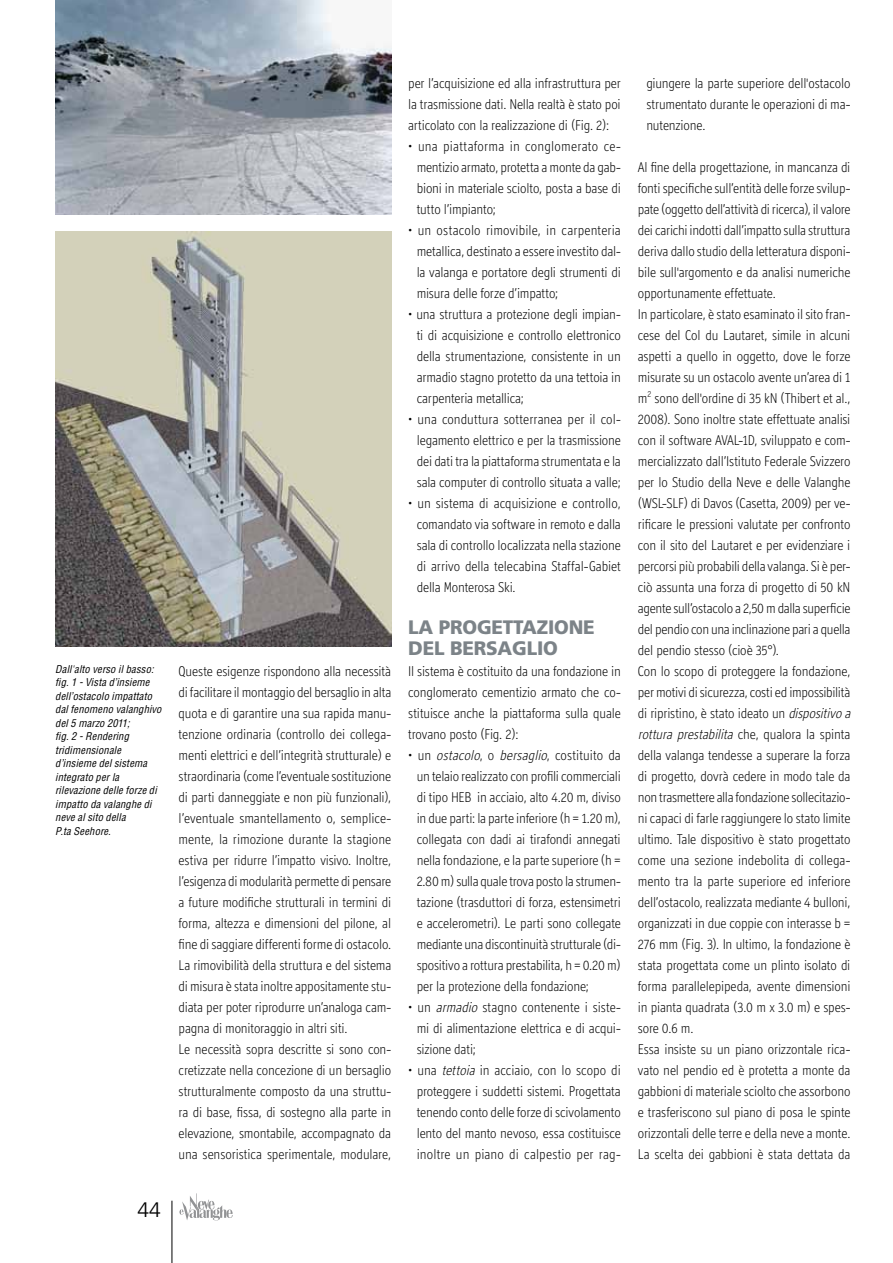
<style>
.page{position:relative;width:893px;height:1263px;background:#fff}
.page>*{position:absolute;margin:0;border:0;box-sizing:border-box;transform-origin:0 0}
.t1{font:300 21px "Frutiger";color:#000}
.t2{font:900 19.5px/21px "Frutiger";letter-spacing:-.01em;color:#7c8388}
.t3{font:300 14.25px/21px "Officina Display ITC";letter-spacing:-.01em;color:#000;text-align:justify}
.t4{font:italic condensed 10.5px/13.5px "Helvetica";letter-spacing:.015em;color:#000}
.s1{font-style:italic}
</style>
<div class="page">
<hr style="left:172px;top:1201px;width:1px;height:62px;background:#000">
<svg style="left:179px;top:1193px;width:54px;height:27px"></svg>
<img style="left:55px;top:0;width:336px;height:214px">
<img style="left:55px;top:231px;width:336px;height:416px">
<p class="t4" style="left:55px;top:662px;width:108px">Dall'alto verso il basso: fig. 1 - Vista d’insieme dell’ostacolo impattato dal fenomeno valanghivo del 5 marzo 2011;<br>fig. 2 - Rendering tridimensionale d’insieme del sistema integrato per la rilevazione delle forze di impatto da valanghe di neve al sito della<br>P.ta Seehore.</p>
<h1 class="t1" style="left:138px;top:1198px;width:25px">44</h1>
<p class="t3" style="left:179px;top:660px;width:214px;text-align:left">Queste esigenze rispondono alla necessità di facilitare il montaggio del bersaglio in alta quota e di garantire una sua rapida manu&shy;tenzione ordinaria (controllo dei collega&shy;menti elettrici e dell’integrità strutturale) e straordinaria (come l’eventuale sostituzione di parti danneggiate e non più funzionali), l’eventuale smantellamento o, semplice&shy;mente, la rimozione durante la stagione estiva per ridurre l’impatto visivo. Inoltre, l’esigenza di modularità permette di pensare a future modifiche strutturali in termini di forma, altezza e dimensioni del pilone, al fine di saggiare differenti forme di ostacolo.<br>La rimovibilità della struttura e del sistema di misura è stata inoltre appositamente stu&shy;diata per poter riprodurre un’analoga cam&shy;pagna di monitoraggio in altri siti.<br>Le necessità sopra descritte si sono con&shy;cretizzate nella concezione di un bersaglio strutturalmente composto da una struttu&shy;ra di base, fissa, di sostegno alla parte in elevazione, smontabile, accompagnato da una sensoristica sperimentale, modulare,</p>
<p class="t3" style="left:408px;top:72px;width:214px">per l’acquisizione ed alla infrastruttura per la trasmissione dati. Nella realtà è stato poi articolato con la realizzazione di (Fig. 2):</p>
<p class="t3" style="left:417px;top:135px;width:206px;text-indent:-9px">• una piattaforma in conglomerato ce&shy;mentizio armato, protetta a monte da gab&shy;bioni in materiale sciolto, posta a base di tutto l’impianto;</p>
<p class="t3" style="left:417px;top:219px;width:206px;text-indent:-9px">• un ostacolo rimovibile, in carpenteria metallica, destinato a essere investito dal&shy;la valanga e portatore degli strumenti di misura delle forze d’impatto;</p>
<p class="t3" style="left:417px;top:303px;width:206px;text-indent:-9px">• una struttura a protezione degli impian&shy;ti di acquisizione e controllo elettronico della strumentazione, consistente in un armadio stagno protetto da una tettoia in carpenteria metallica;</p>
<p class="t3" style="left:408px;top:408px;width:214px;text-align:center">• una conduttura sotterranea per il col&shy;legamento elettrico e per la trasmissione dei dati tra la piattaforma strumentata e la sala computer di controllo situata a valle;</p>
<p class="t3" style="left:417px;top:492px;width:206px;text-indent:-9px">• un sistema di acquisizione e controllo, comandato via software in remoto e dalla sala di controllo localizzata nella stazione di arrivo della telecabina Staffal-Gabiet della Monterosa Ski.</p>
<h2 class="t2" style="left:408px;top:616px;width:188px">LA PROGETTAZIONE<br>DEL BERSAGLIO</h2>
<p class="t3" style="left:408px;top:660px;width:214px">Il sistema è costituito da una fondazione in conglomerato cementizio armato che co&shy;stituisce anche la piattaforma sulla quale trovano posto (Fig. 2):</p>
<p class="t3" style="left:417px;top:744px;width:206px;text-indent:-9px">• u n <span class="s1">ostacolo</span>, o <span class="s1">bersaglio</span>, c o s t i t u i t o d a un telaio realizzato con profili commerciali di tipo HEB in acciaio, alto 4.20 m, diviso in due parti: la parte inferiore (h = 1.20 m), collegata con dadi ai tirafondi annegati nella fondazione, e la parte superiore (h = 2.80 m) sulla quale trova posto la strumen&shy;tazione (trasduttori di forza, estensimetri e accelerometri). Le parti sono collegate mediante una discontinuità strutturale (di&shy;spositivo a rottura prestabilita, h = 0.20 m) per la protezione della fondazione;</p>
<p class="t3" style="left:417px;top:996px;width:206px;text-indent:-8px">• un <span class="s1">armadio</span> stagno contenente i siste&shy;mi di alimentazione elettrica e di acqui&shy;sizione dati;</p>
<p class="t3" style="left:408px;top:1059px;width:214px;text-align:center">• una <span class="s1">tettoia</span> in acciaio, con lo scopo di proteggere i suddetti sistemi. Progettata tenendo conto delle forze di scivolamento lento del manto nevoso, essa costituisce inoltre un piano di calpestio per rag-</p>
<p class="t3" style="left:646px;top:72px;width:206px">giungere la parte superiore dell'ostacolo strumentato durante le operazioni di ma&shy;nutenzione.</p>
<p class="t3" style="left:638px;top:156px;width:218px;text-align:left">Al fine della progettazione, in mancanza di fonti specifiche sull’entità delle forze svilup&shy;pate (oggetto dell’attività di ricerca), il valore dei carichi indotti dall’impatto sulla struttura deriva dallo studio della letteratura disponi&shy;bile sull'argomento e da analisi numeriche opportunamente effettuate.<br>In particolare, è stato esaminato il sito fran&shy;cese del Col du Lautaret, simile in alcuni aspetti a quello in oggetto, dove le forze misurate su un ostacolo avente un’area di 1 m<sup>2</sup> sono dell'ordine di 35 kN (Thibert et al., 2008). Sono inoltre state effettuate analisi con il software AVAL-1D, sviluppato e com&shy;mercializzato dall’Istituto Federale Svizzero per lo Studio della Neve e delle Valanghe (WSL-SLF) di Davos (Casetta, 2009) per ve&shy;rificare le pressioni valutate per confronto con il sito del Lautaret e per evidenziare i percorsi più probabili della valanga. Si è per&shy;ciò assunta una forza di progetto di 50 kN agente sull’ostacolo a 2,50 m dalla superficie del pendio con una inclinazione pari a quella del pendio stesso (cioè 35°).<br>Con lo scopo di proteggere la fondazione, per motivi di sicurezza, costi ed impossibilità di ripristino, è stato ideato un <span class="s1">dispositivoa rottura prestabilita</span> c h e , q u a l o r a l a s p i n t a della valanga tendesse a superare la forza di progetto, dovrà cedere in modo tale da non trasmettere alla fondazione sollecitazio&shy;ni capaci di farle raggiungere lo stato limite ultimo. Tale dispositivo è stato progettato come una sezione indebolita di collega&shy;mento tra la parte superiore ed inferiore dell’ostacolo, realizzata mediante 4 bulloni, organizzati in due coppie con interasse b = 276 mm (Fig. 3). In ultimo, la fondazione è stata progettata come un plinto isolato di forma parallelepipeda, avente dimensioni in pianta quadrata (3.0 m x 3.0 m) e spes&shy;sore 0.6 m.<br>Essa insiste su un piano orizzontale rica&shy;vato nel pendio ed è protetta a monte da gabbioni di materiale sciolto che assorbono e trasferiscono sul piano di posa le spinte orizzontali delle terre e della neve a monte.<br>La scelta dei gabbioni è stata dettata da</p>
</div>
